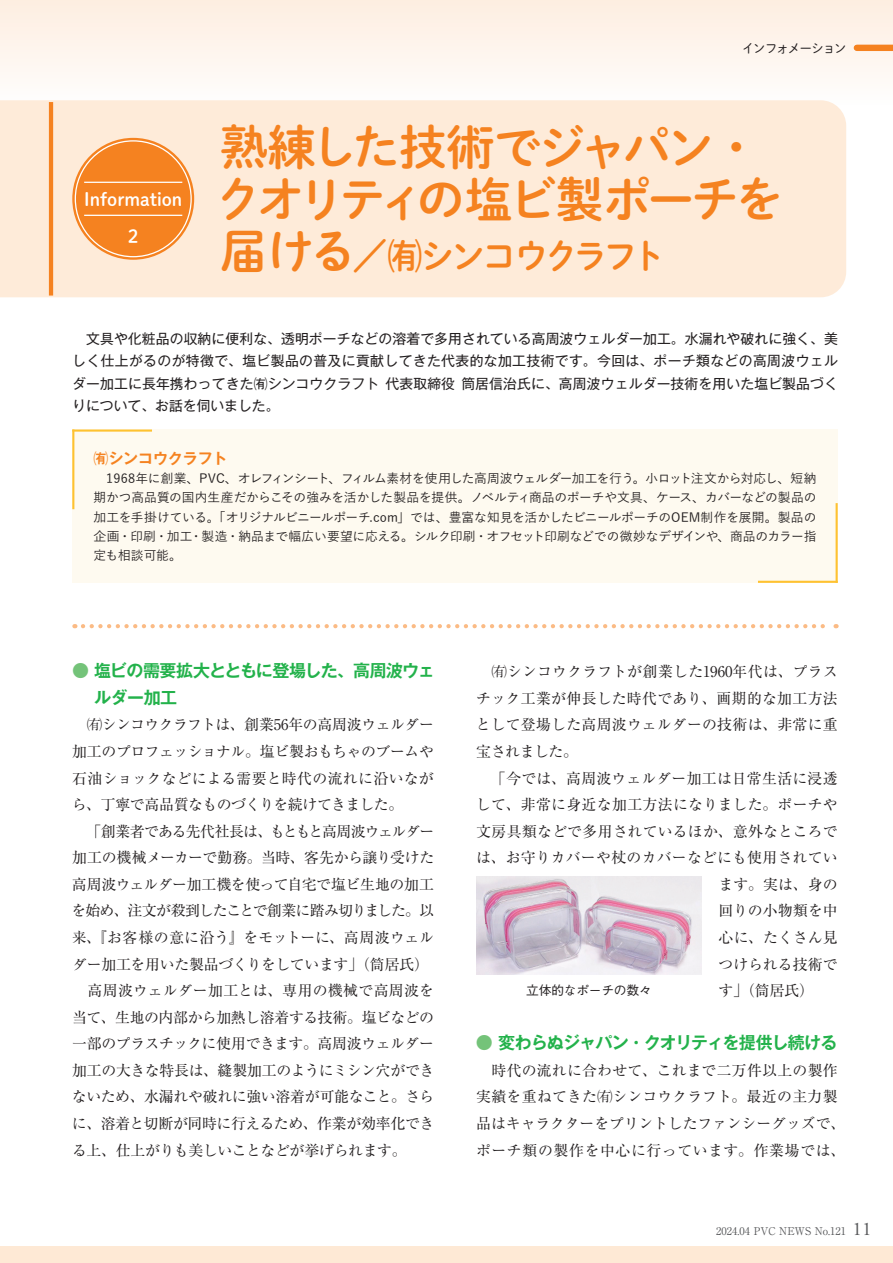
<style>
.page{position:relative;width:893px;height:1263px;background:#fff}
.page>*{position:absolute;margin:0;border:0;box-sizing:border-box;transform-origin:0 0}
.インフォ-タイトル{font:47.85px/52.1px "Shuei M Go Std B";letter-spacing:-.085em;color:#f58220}
.インフォ-タイトル-2{font:34.8px "Shuei M Go Std B";letter-spacing:-.13em;color:#f58220}
.リード{font:18.15px "Shuei M Go Std B";color:#fff}
.本文タイトルのコピー{font:700 16.95px/26.5px "Gothic MB101 Pr 6 De";letter-spacing:-.04em;color:#23b24b}
.本文{font:14.85px/26.5px "Ryumin Pr 6";letter-spacing:.005em;color:#231f20;text-align:justify}
.キャプション{font:700 14.85px "Gothic MB101 Pr 6 De";color:#f58220}
.リードゴシック{font:13.8px/22.4px "Gothic MB101 Pro";letter-spacing:.01em;color:#231f20;text-align:justify}
.キャプション-2{font:500 12.75px/19.2px "Yu Go";letter-spacing:-.02em;color:#231f20;text-align:justify}
.キャプション-3{font:500 12.75px "Gothic BBB Pr 6";letter-spacing:-.02em;color:#231f20}
.本文タイトル{font:12.75px "Shuei M Go Std L";letter-spacing:-.1em;color:#231f20}
.t1{font:10.65px "Ryumin Pro";color:#57585a}
.s1{font-size:47.85px}
.s2{color:#74c379}
.s3{font-family:"Adobe Garamond Pro";font-size:19.2px}
</style>
<div class="page">
<div style="left:0;top:0;width:893px;height:105px;background:linear-gradient(to right,#fef5ee,#fef5ee)"></div>
<svg style="left:0;top:0;width:1px;height:100px"></svg>
<div style="left:0;top:1246px;width:893px;height:17px;background:#fee9d5"></div>
<div style="left:857px;top:45px;width:36px;height:6px;background:#f58220"></div>
<div style="left:0;top:100px;width:846px;height:197px;background:#feebd9"></div>
<hr style="left:49px;top:102px;width:4px;height:194px;background:#f58220">
<div style="left:72px;top:138px;width:122px;height:122px;background:#f58220;border-radius:50%"></div>
<hr style="left:84px;top:182px;width:98px;height:1px;background:#fff">
<hr style="left:84px;top:215px;width:98px;height:1px;background:#fff">
<div style="left:72px;top:429px;width:766px;height:154px;background:#fefaf0"></div>
<hr style="left:836px;top:503px;width:2px;height:80px;background:#fec231">
<hr style="left:758px;top:581px;width:80px;height:2px;background:#fec231">
<hr style="left:72px;top:429px;width:2px;height:80px;background:#fec231">
<hr style="left:72px;top:429px;width:80px;height:3px;background:#fec231">
<svg style="left:83px;top:624px;width:754px;height:4px"></svg>
<img style="left:476px;top:876px;width:226px;height:99px">
<p class="リード" style="left:84px;top:185px;width:100px">Information</p>
<p class="リード" style="left:128px;top:223px;width:12px">2</p>
<p class="本文タイトル" style="left:742px;top:39px;width:106px">インフォメーション</p>
<p class="インフォ-タイトル" style="left:215px;top:119px;width:570px">熟練した技術でジャパン・クオリティの塩ビ製ポーチを</p>
<p class="インフォ-タイトル-2" style="left:220px;top:230px;width:447px"><span class="s1">届ける</span>／㈲シンコウクラフト</p>
<p class="リードゴシック" style="left:72px;top:325px;width:767px">　文具や化粧品の収納に便利な、透明ポーチなどの溶着で多用されている高周波ウェルダー加工。水漏れや破れに強く、美しく仕上がるのが特徴で、塩ビ製品の普及に貢献してきた代表的な加工技術です。今回は、ポーチ類などの高周波ウェルダー加工に長年携わってきた㈲シンコウクラフト 代表取締役 筒居信治氏に、高周波ウェルダー技術を用いた塩ビ製品づくりについて、お話を伺いました。</p>
<p class="キャプション" style="left:94px;top:446px;width:135px">㈲シンコウクラフト</p>
<p class="キャプション-2" style="left:94px;top:467px;width:724px">　1968年に創業、PVC、オレフィンシート、フィルム素材を使用した高周波ウェルダー加工を行う。小ロット注文から対応し、短納期かつ高品質の国内生産だからこその強みを活かした製品を提供。ノベルティ商品のポーチや文具、ケース、カバーなどの製品の加工を手掛けている。「オリジナルビニールポーチ.com」では、豊富な知見を活かしたビニールポーチのOEM制作を展開。製品の企画・印刷・加工・製造・納品まで幅広い要望に応える。シルク印刷・オフセット印刷などでの微妙なデザインや、商品のカラー指定も相談可能。</p>
<p class="本文タイトルのコピー" style="left:94px;top:657px;width:342px;text-indent:-22px"><span class="s2">●</span> 塩ビの需要拡大とともに登場した、高周波ウェルダー加工</p>
<p class="本文" style="left:72px;top:711px;width:364px">　㈲シンコウクラフトは、創業56年の高周波ウェルダー加工のプロフェッショナル。塩ビ製おもちゃのブームや石油ショックなどによる需要と時代の流れに沿いながら、丁寧で高品質なものづくりを続けてきました。</p>
<p class="本文" style="left:71px;top:817px;width:364px">　「創業者である先代社長は、もともと高周波ウェルダー加工の機械メーカーで勤務。当時、客先から譲り受けた高周波ウェルダー加工機を使って自宅で塩ビ生地の加工を始め、注文が殺到したことで創業に踏み切りました。以来、『お客様の意に沿う』をモットーに、高周波ウェルダー加工を用いた製品づくりをしています」（筒居氏）</p>
<p class="本文" style="left:72px;top:976px;width:364px">　高周波ウェルダー加工とは、専用の機械で高周波を当て、生地の内部から加熱し溶着する技術。塩ビなどの一部のプラスチックに使用できます。高周波ウェルダー加工の大きな特長は、縫製加工のようにミシン穴ができないため、水漏れや破れに強い溶着が可能なこと。さらに、溶着と切断が同時に行えるため、作業が効率化できる上、仕上がりも美しいことなどが挙げられます。</p>
<p class="本文" style="left:476px;top:658px;width:363px">　㈲シンコウクラフトが創業した1960年代は、プラスチック工業が伸長した時代であり、画期的な加工方法として登場した高周波ウェルダーの技術は、非常に重宝されました。</p>
<p class="本文" style="left:476px;top:764px;width:363px">　「今では、高周波ウェルダー加工は日常生活に浸透</p>
<p class="本文" style="left:476px;top:790px;width:363px">して、非常に身近な加工方法になりました。ポーチや</p>
<p class="本文" style="left:476px;top:817px;width:363px">文房具類などで多用されているほか、意外なところで</p>
<p class="本文" style="left:476px;top:844px;width:363px">は、お守りカバーや杖のカバーなどにも使用されてい</p>
<p class="本文" style="left:718px;top:870px;width:121px">ます。実は、身の</p>
<p class="本文" style="left:718px;top:897px;width:121px">回りの小物類を中</p>
<p class="本文" style="left:719px;top:923px;width:121px">心に、たくさん見</p>
<p class="本文" style="left:718px;top:950px;width:121px">つけられる技術で</p>
<p class="本文" style="left:718px;top:976px;width:97px">す」（筒居氏）</p>
<p class="本文タイトルのコピー" style="left:476px;top:1029px;width:363px"><span class="s2">●</span> 変わらぬジャパン・クオリティを提供し続ける</p>
<p class="本文" style="left:476px;top:1056px;width:371px;text-align:left">　時代の流れに合わせて、これまで二万件以上の製作実績を重ねてきた㈲シンコウクラフト。最近の主力製品はキャラクターをプリントしたファンシーグッズで、ポーチ類の製作を中心に行っています。作業場では、</p>
<p class="キャプション-3" style="left:526px;top:979px;width:127px">立体的なポーチの数々</p>
<p class="t1" style="left:716px;top:1223px;width:157px">2024.04 PVC NEWS No.121 <span class="s3">11</span></p>
</div>
